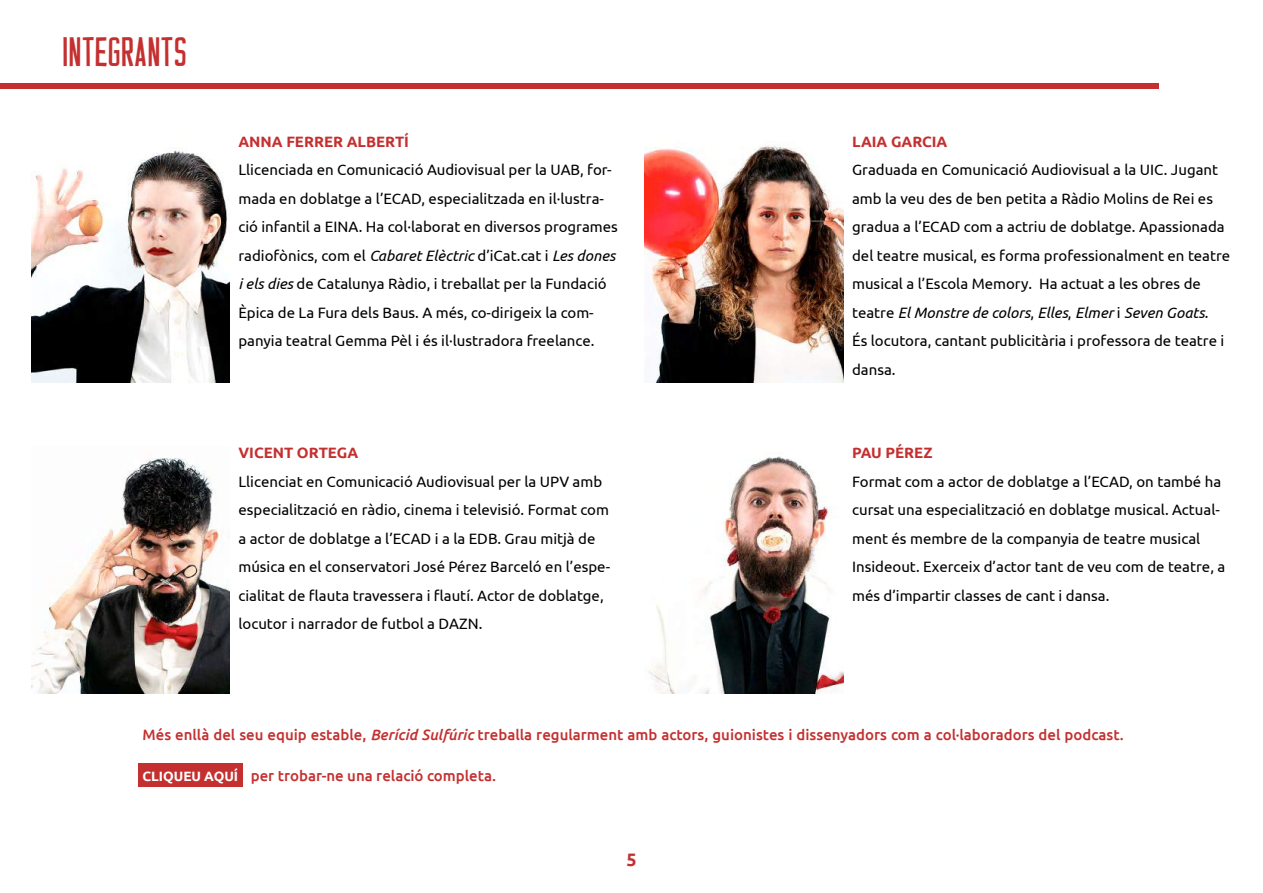
<style>
.page{position:relative;width:1263px;height:893px;background:#fff}
.page>*{position:absolute;margin:0;border:0;box-sizing:border-box;transform-origin:0 0}
.t1{font:42.15px "Casual Hardcore";letter-spacing:.02em;color:#c43030}
.t2{font:700 18px "Ubuntu";color:#c43030}
.t3{font:15px/28.5px "Ubuntu";color:#000}
.t4{font:500 15px "Ubuntu";color:#c43030}
.t5{font:700 15px "Ubuntu";color:#c43030}
.s1{font-style:italic}
.s2{font-weight:700;font-size:13.5px;color:#fff}
</style>
<div class="page">
<div style="left:0;top:84px;width:1159px;height:5px;background:#c43030"></div>
<div style="left:138px;top:763px;width:104px;height:24px;background:#c43030"></div>
<img style="left:31px;top:458px;width:199px;height:235px">
<img style="left:31px;top:147px;width:199px;height:235px">
<img style="left:645px;top:146px;width:198px;height:236px">
<img style="left:648px;top:456px;width:195px;height:238px">
<h1 class="t1" style="left:64px;top:28px;width:125px">INTEGRANTS</h1>
<p class="t5" style="left:238px;top:132px;width:172px">ANNA FERRER ALBERTÍ</p>
<p class="t3" style="left:238px;top:155px;width:381px">Llicenciada en Comunicació Audiovisual per la UAB, for&shy;mada en doblatge a l’ECAD, especialitzada en il·lustra&shy;ció infantil a EINA. Ha col·laborat en diversos programes radiofònics, com el <span class="s1">Cabaret Elèctric</span> d’iCat.cat i <span class="s1">Les dones i els dies</span> de Catalunya Ràdio, i treballat per la Fundació Èpica de La Fura dels Baus. A més, co-dirigeix la com&shy;panyia teatral Gemma Pèl i és il·lustradora freelance.</p>
<p class="t5" style="left:238px;top:444px;width:110px">VICENT ORTEGA</p>
<p class="t3" style="left:238px;top:467px;width:373px">Llicenciat en Comunicació Audiovisual per la UPV amb especialització en ràdio, cinema i televisió. Format com a actor de doblatge a l’ECAD i a la EDB. Grau mitjà de música en el conservatori José Pérez Barceló en l’espe&shy;cialitat de flauta travessera i flautí. Actor de doblatge, locutor i narrador de futbol a DAZN.</p>
<p class="t5" style="left:852px;top:132px;width:94px">LAIA GARCIA</p>
<p class="t3" style="left:852px;top:155px;width:380px">Graduada en Comunicació Audiovisual a la UIC. Jugant amb la veu des de ben petita a Ràdio Molins de Rei es gradua a l’ECAD com a actriu de doblatge. Apassionada del teatre musical, es forma professionalment en teatre musical a l’Escola Memory. Ha actuat a les obres de teatre <span class="s1">El Monstre de colors</span>, <span class="s1">Elles</span>, <span class="s1">Elmer</span> i <span class="s1">Seven Goats</span>.<br>És locutora, cantant publicitària i professora de teatre i dansa.</p>
<p class="t5" style="left:852px;top:444px;width:82px">PAU PÉREZ</p>
<p class="t3" style="left:852px;top:467px;width:375px">Format com a actor de doblatge a l’ECAD, on també ha cursat una especialització en doblatge musical. Actual&shy;ment és membre de la companyia de teatre musical Insideout. Exerceix d’actor tant de veu com de teatre, a més d’impartir classes de cant i dansa.</p>
<p class="t4" style="left:143px;top:725px;width:983px">Més enllà del seu equip estable, <span class="s1">Berícid Sulfúric</span> treballa regularment amb actors, guionistes i dissenyadors com a col·laboradors del podcast.</p>
<p class="t4" style="left:143px;top:766px;width:355px"><span class="s2">CLIQUEU AQUÍ</span> per trobar-ne una relació completa.</p>
<p class="t2" style="left:626px;top:848px;width:12px">5</p>
</div>
